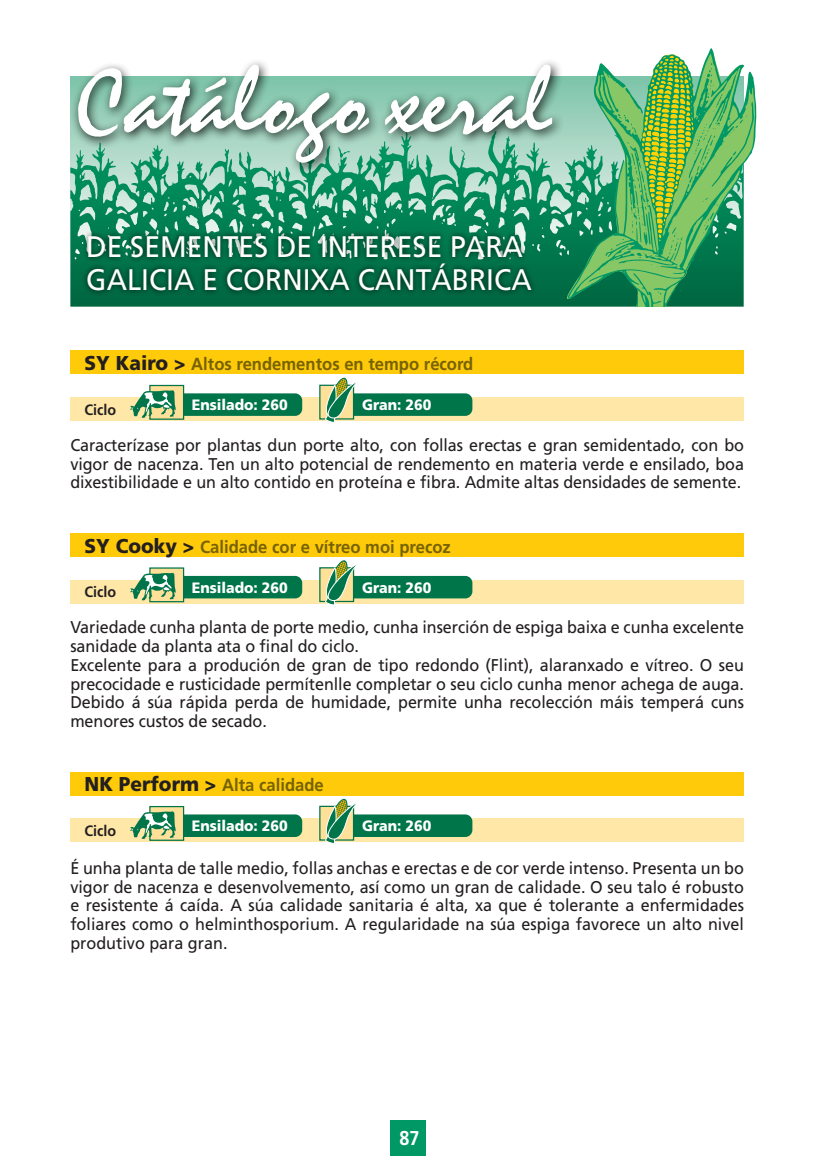
<style>
.page{position:relative;width:818px;height:1170px;background:#fff}
.page>*{position:absolute;margin:0;border:0;box-sizing:border-box;transform-origin:0 0}
.t1{font:95px "OPTI Mistral Graff";color:#fff}
.t2{font:29.75px/33px "Frutiger LT";color:#fff;scale:.95 1}
.t3{font:700 20px "Frutiger LT";color:#fff;scale:.9 1}
.t4{font:700 17.5px "Frutiger LT";color:#766200;scale:.95 1}
.t5{font:17px/18.8px "Frutiger LT";letter-spacing:-.005em;color:#231f20;text-align:justify;scale:.95 1}
.t6{font:900 15px "Frutiger LT";letter-spacing:-.005em;color:#fff;scale:.94 1}
.t7{font:700 15px "Frutiger LT";color:#231f20;scale:.95 1}
.s1{font-weight:900;font-size:20px;color:#231f20}
</style>
<div class="page">
<div style="left:390px;top:1120px;width:36px;height:35px;background:#009864"></div>
<svg style="left:70px;top:174px;width:490px;height:133px;background:#369976"></svg>
<svg style="left:304px;top:174px;width:102px;height:1px"></svg>
<svg style="left:560px;top:76px;width:197px;height:231px"></svg>
<svg style="left:567px;top:48px;width:189px;height:259px;background:#6bb677"></svg>
<div style="left:70px;top:56px;width:494px;height:118px;background:#000;opacity:.8"></div>
<div style="left:82px;top:229px;width:455px;height:68px;background:#000;opacity:.75"></div>
<div style="left:70px;top:351px;width:674px;height:23px;background:#feca0a"></div>
<div style="left:70px;top:397px;width:674px;height:23px;background:#ffe7a7"></div>
<div style="left:154px;top:393px;width:148px;height:23px;background:#00754a;border-radius:7px"></div>
<div style="left:149px;top:385px;width:35px;height:35px;background:#ffe099;border:1px solid #00754a"></div>
<svg style="left:130px;top:390px;width:46px;height:28px"></svg>
<div style="left:324px;top:393px;width:148px;height:23px;background:#00754a;border-radius:7px"></div>
<svg style="left:319px;top:377px;width:40px;height:46px"></svg>
<div style="left:70px;top:533px;width:674px;height:23px;background:#feca0a"></div>
<div style="left:70px;top:580px;width:674px;height:23px;background:#ffe7a7"></div>
<div style="left:154px;top:576px;width:148px;height:22px;background:#00754a;border-radius:7px"></div>
<div style="left:149px;top:567px;width:35px;height:35px;background:#ffe099;border:1px solid #00754a"></div>
<svg style="left:130px;top:572px;width:46px;height:29px"></svg>
<div style="left:324px;top:576px;width:148px;height:22px;background:#00754a;border-radius:7px"></div>
<svg style="left:319px;top:560px;width:40px;height:45px"></svg>
<div style="left:70px;top:772px;width:674px;height:23px;background:#feca0a"></div>
<div style="left:70px;top:818px;width:674px;height:23px;background:#ffe7a7"></div>
<div style="left:154px;top:814px;width:148px;height:23px;background:#00754a;border-radius:7px"></div>
<div style="left:149px;top:806px;width:35px;height:35px;background:#ffe099;border:1px solid #00754a"></div>
<svg style="left:130px;top:811px;width:46px;height:28px"></svg>
<div style="left:324px;top:814px;width:148px;height:23px;background:#00754a;border-radius:7px"></div>
<svg style="left:319px;top:798px;width:40px;height:46px"></svg>
<h1 class="t1" style="left:70px;top:42px;width:478px">Catálogo xeral</h1>
<h2 class="t2" style="left:86px;top:230px;width:470px">DE SEMENTES DE INTERESE PARA<br>GALICIA E CORNIXA CANTÁBRICA</h2>
<p class="t4" style="left:84px;top:354px;width:411px"><span class="s1">SY Kairo &gt;</span> Altos rendementos en tempo récord</p>
<p class="t7" style="left:84px;top:400px;width:35px">Ciclo</p>
<p class="t6" style="left:192px;top:396px;width:103px">Ensilado: 260</p>
<p class="t6" style="left:362px;top:396px;width:75px">Gran: 260</p>
<p class="t5" style="left:70px;top:436px;width:710px">Caracterízase por plantas dun porte alto, con follas erectas e gran semidentado, con bo vigor de nacenza. Ten un alto potencial de rendemento en materia verde e ensilado, boa dixestibilidade e un alto contido en proteína e fibra. Admite altas densidades de semente.</p>
<p class="t4" style="left:84px;top:536px;width:387px"><span class="s1">SY Cooky &gt;</span> Calidade cor e vítreo moi precoz</p>
<p class="t7" style="left:84px;top:583px;width:35px">Ciclo</p>
<p class="t6" style="left:192px;top:578px;width:103px">Ensilado: 260</p>
<p class="t6" style="left:362px;top:578px;width:75px">Gran: 260</p>
<p class="t5" style="left:70px;top:618px;width:710px;text-align:left">Variedade cunha planta de porte medio, cunha inserción de espiga baixa e cunha excelente sanidade da planta ata o final do ciclo.<br>Excelente para a produción de gran de tipo redondo (Flint), alaranxado e vítreo. O seu precocidade e rusticidade permítenlle completar o seu ciclo cunha menor achega de auga.<br>Debido á súa rápida perda de humidade, permite unha recolección máis temperá cuns menores custos de secado.</p>
<p class="t4" style="left:84px;top:775px;width:253px"><span class="s1">NK Perform &gt;</span> Alta calidade</p>
<p class="t7" style="left:84px;top:821px;width:35px">Ciclo</p>
<p class="t6" style="left:192px;top:816px;width:103px">Ensilado: 260</p>
<p class="t6" style="left:362px;top:816px;width:75px">Gran: 260</p>
<p class="t5" style="left:70px;top:858px;width:710px">É unha planta de talle medio, follas anchas e erectas e de cor verde intenso. Presenta un bo vigor de nacenza e desenvolvemento, así como un gran de calidade. O seu talo é robusto e resistente á caída. A súa calidade sanitaria é alta, xa que é tolerante a enfermidades foliares como o helminthosporium. A regularidade na súa espiga favorece un alto nivel produtivo para gran.</p>
<p class="t3" style="left:399px;top:1126px;width:24px">87</p>
</div>
